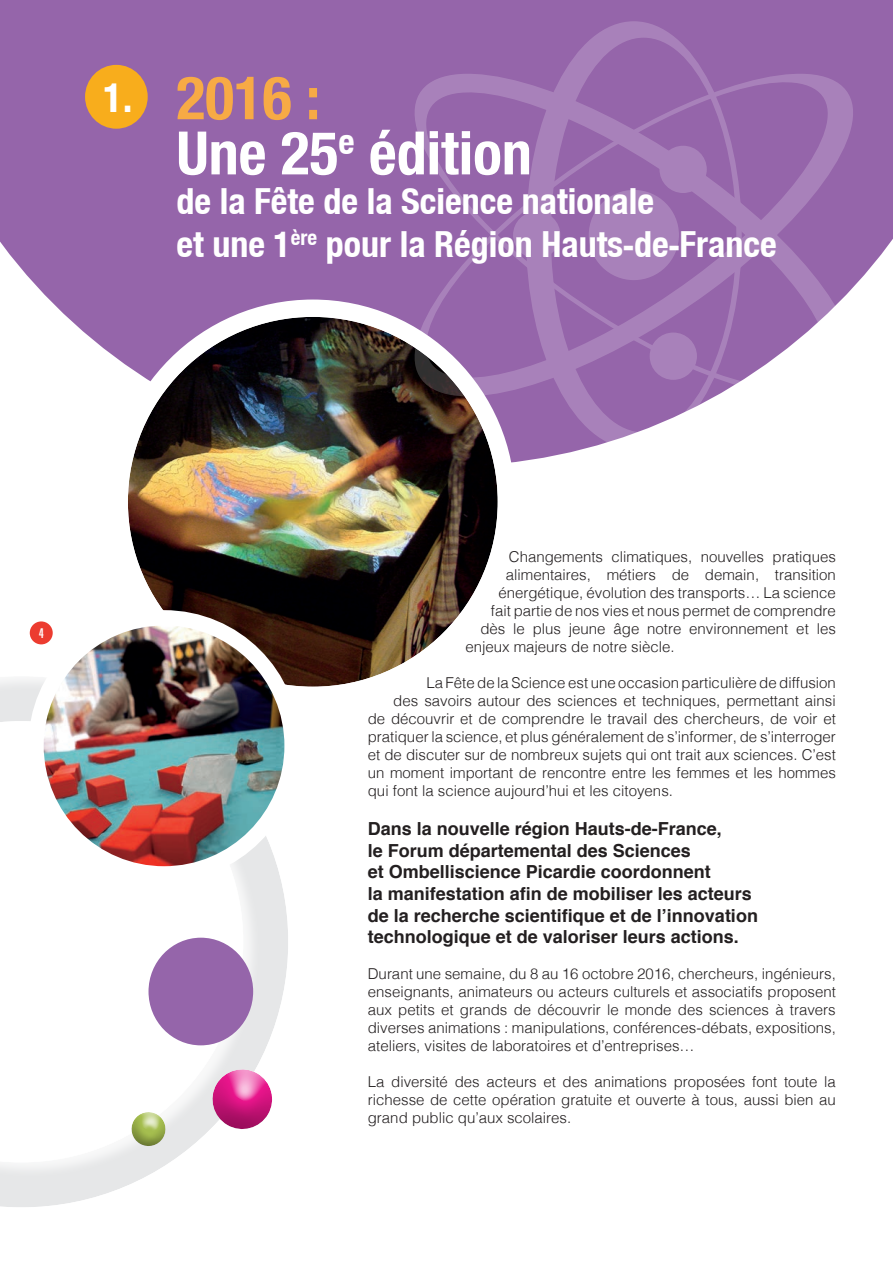
<style>
.page{position:relative;width:893px;height:1263px;background:#fff}
.page>*{position:absolute;margin:0;border:0;box-sizing:border-box;transform-origin:0 0}
.t1{font:700 condensed 60px/55.2px "Helvetica Neue LT";color:#fff}
.t2{font:700 condensed 40.65px "Helvetica Neue LT";color:#fff}
.t3{font:700 condensed 36px/42.9px "Helvetica Neue LT";color:#fff}
.t4{font:700 18px/21.6px "Helvetica";color:#231f20}
.t5{font:300 15px/18px "Helvetica";color:#231f20;text-align:justify}
.t6{font:900 extra-condensed 13.5px "Helvetica LT";color:#fff}
.s1{color:#f7aa45}
</style>
<div class="page">
<svg style="left:0;top:0;width:893px;height:463px;fill:#9565aa"></svg>
<div style="left:0;top:675px;width:290px;height:534px;background:#fff;opacity:.75"></div>
<svg style="left:124px;top:1104px;width:50px;height:51px"></svg>
<div style="left:149px;top:938px;width:104px;height:107px;background:#9565aa;border-radius:50%"></div>
<svg style="left:200px;top:1057px;width:86px;height:86px"></svg>
<div style="left:85px;top:65px;width:63px;height:64px;background:#f8ad1c;border-radius:50%"></div>
<div style="left:30px;top:621px;width:23px;height:23px;background:#ec3c30;border-radius:50%"></div>
<div style="left:119px;top:308px;width:387px;height:387px;background:#fff;border-radius:50%"></div>
<img style="left:128px;top:317px;width:370px;height:370px;border-radius:185px">
<div style="left:111px;top:299px;width:404px;height:405px;border:17px solid #fff;border-radius:50%"></div>
<img style="left:36px;top:618px;width:256px;height:251px">
<div style="left:28px;top:610px;width:272px;height:271px;border:15px solid #fff;border-radius:50%"></div>
<svg style="left:526px;top:21px;width:216px;height:428px;fill:#9565aa"></svg>
<svg style="left:413px;top:53px;width:442px;height:364px;background:#a076b2"></svg>
<div style="left:650px;top:333px;width:47px;height:47px;background:#a881ba;border-radius:50%"></div>
<div style="left:513px;top:211px;width:47px;height:48px;background:#a881ba;border-radius:50%"></div>
<div style="left:659px;top:146px;width:48px;height:47px;background:#a881ba;border-radius:50%"></div>
<div style="left:591px;top:192px;width:86px;height:86px;background:#a881ba;border-radius:50%"></div>
<div style="left:589px;top:190px;width:90px;height:90px;border:4px solid #fff;border-radius:50%"></div>
<h2 class="t2" style="left:103px;top:73px;width:31px">1.</h2>
<h1 class="t1" style="left:176px;top:70px;width:357px"><span class="s1">2016 :<br></span>Une 25<sup>e</sup> édition</h1>
<h3 class="t3" style="left:176px;top:180px;width:602px">de la Fête de la Science nationale<br>et une 1<sup>ère</sup> pour la Région Hauts-de-France</h3>
<p class="t6" style="left:39px;top:625px;width:6px">4</p>
<p class="t5" style="left:509px;top:547px;width:328px">Changements climatiques, nouvelles pratiques</p>
<p class="t5" style="left:506px;top:565px;width:331px">alimentaires, métiers de demain, transition</p>
<p class="t5" style="left:498px;top:583px;width:339px">énergétique, évolution des transports… La science</p>
<p class="t5" style="left:491px;top:601px;width:347px">fait partie de nos vies et nous permet de comprendre</p>
<p class="t5" style="left:480px;top:619px;width:357px">dès le plus jeune âge notre environnement et les</p>
<p class="t5" style="left:465px;top:637px;width:211px">enjeux majeurs de notre siècle.</p>
<p class="t5" style="left:426px;top:673px;width:411px">La Fête de la Science est une occasion particulière de diffusion</p>
<p class="t5" style="left:393px;top:691px;width:444px">des savoirs autour des sciences et techniques, permettant ainsi</p>
<p class="t5" style="left:368px;top:709px;width:469px">de découvrir et de comprendre le travail des chercheurs, de voir et</p>
<p class="t5" style="left:368px;top:727px;width:470px">pratiquer la science, et plus généralement de s’informer, de s’interroger</p>
<p class="t5" style="left:368px;top:745px;width:469px">et de discuter sur de nombreux sujets qui ont trait aux sciences. C’est</p>
<p class="t5" style="left:368px;top:763px;width:470px">un moment important de rencontre entre les femmes et les hommes</p>
<p class="t5" style="left:368px;top:781px;width:307px">qui font la science aujourd’hui et les citoyens.</p>
<p class="t4" style="left:368px;top:818px;width:392px">Dans la nouvelle région Hauts-de-France,<br>le Forum départemental des Sciences<br>et Ombelliscience Picardie coordonnent<br>la manifestation afin de mobiliser les acteurs de la recherche scientifique et de l’innovation technologique et de valoriser leurs actions.</p>
<p class="t5" style="left:368px;top:965px;width:470px">Durant une semaine, du 8 au 16 octobre 2016, chercheurs, ingénieurs, enseignants, animateurs ou acteurs culturels et associatifs proposent aux petits et grands de découvrir le monde des sciences à travers diverses animations : manipulations, conférences-débats, expositions, ateliers, visites de laboratoires et d’entreprises…</p>
<p class="t5" style="left:368px;top:1073px;width:470px">La diversité des acteurs et des animations proposées font toute la richesse de cette opération gratuite et ouverte à tous, aussi bien au grand public qu’aux scolaires.</p>
</div>
